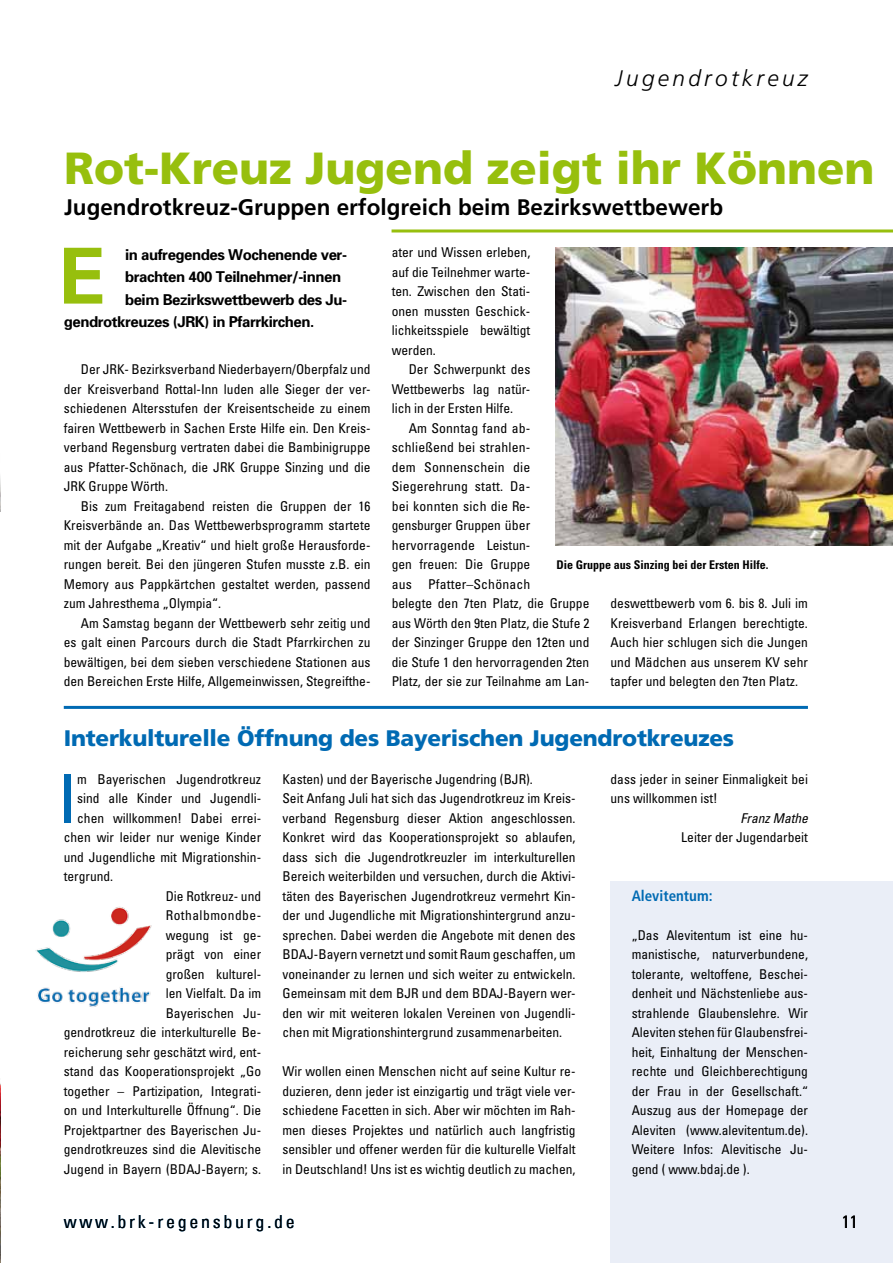
<style>
.page{position:relative;width:893px;height:1263px;background:#fff}
.page>*{position:absolute;margin:0;border:0;box-sizing:border-box;transform-origin:0 0}
.t1{font:700 77.4px "Univers";color:#97bf0d}
.t2{font:condensed 67.5px "Univers LT";color:#006ab3}
.t3{font:900 45px "Frutiger";color:#97bf0d}
.t4{font:700 22.5px "Frutiger";color:#000}
.t5{font:900 22.5px "Frutiger";letter-spacing:-.01em;color:#006ab3}
.t6{font:italic 300 22.5px "Frutiger";letter-spacing:.15em;color:#000}
.t7{font:condensed 18px "Univers LT";letter-spacing:.15em;color:#000}
.t8{font:700 15px "Univers";letter-spacing:-.03em;color:#000}
.t9{font:700 condensed 15px "Frutiger";color:#006ab3}
.t10{font:condensed 13.5px/19.5px "Univers";color:#000;text-align:justify}
.t11{font:condensed 13.5px "Univers";letter-spacing:.035em;color:#000}
.t12{font:italic condensed 13.5px "Univers";color:#000}
.t13{font:700 condensed 12px "Univers";color:#000}
</style>
<div class="page">
<hr style="left:64px;top:706px;width:744px;height:3px;background:#006ab3">
<hr style="left:392px;top:229px;width:501px;height:3px;background:#97bf0d">
<div style="left:610px;top:881px;width:283px;height:382px;background:#eaeef7"></div>
<img style="left:0;top:477px;width:1px;height:34px">
<img style="left:0;top:1083px;width:1px;height:180px">
<img style="left:556px;top:247px;width:337px;height:298px">
<img style="left:35px;top:906px;width:117px;height:101px">
<h3 class="t6" style="left:615px;top:66px;width:194px">Jugendrotkreuz</h3>
<h3 class="t3" style="left:64px;top:141px;width:812px">Rot-Kreuz Jugend zeigt ihr Können</h3>
<h3 class="t4" style="left:64px;top:194px;width:660px">Jugendrotkreuz-Gruppen erfolgreich beim Bezirkswettbewerb</h3>
<h1 class="t1" style="left:60px;top:226px;width:49px">E</h1>
<p class="t10" style="left:392px;top:242px;width:140px">ater und Wissen erleben, auf die Teilnehmer warte&shy;ten. Zwischen den Stati&shy;onen mussten Geschick&shy;lichkeitsspiele bewältigt werden.</p>
<p class="t10" style="left:392px;top:359px;width:140px;text-indent:17px">Der Schwerpunkt des Wettbewerbs lag natür&shy;lich in der Ersten Hilfe.</p>
<p class="t10" style="left:392px;top:418px;width:199px;text-align:left;text-indent:17px">Am Sonntag fand ab&shy;schließend bei strahlen-<br>dem Sonnenschein die<br>Siegerehrung statt. Da-<br>bei konnten sich die Re&shy;gensburger Gruppen über hervorragende Leistun-<br>gen freuen: Die Gruppe<br>aus Pfatter–Schönach<br>belegte den 7ten Platz, die Gruppe aus Wörth den 9ten Platz, die Stufe 2 der Sinzinger Gruppe den 12ten und die Stufe 1 den hervorragenden 2ten<br>Platz, der sie zur Teilnahme am Lan-</p>
<p class="t8" style="left:125px;top:245px;width:223px">in aufregendes Wochenende ver-</p>
<p class="t8" style="left:125px;top:267px;width:218px">brachten 400 Teilnehmer/-innen</p>
<p class="t8" style="left:125px;top:290px;width:224px">beim Bezirkswettbewerb des Ju-</p>
<p class="t8" style="left:64px;top:312px;width:252px">gendrotkreuzes (JRK) in Pfarrkirchen.</p>
<p class="t10" style="left:64px;top:359px;width:308px;text-indent:17px">Der JRK- Bezirksverband Niederbayern/Oberpfalz und der Kreisverband Rottal-Inn luden alle Sieger der ver&shy;schiedenen Altersstufen der Kreisentscheide zu einem fairen Wettbewerb in Sachen Erste Hilfe ein. Den Kreis&shy;verband Regensburg vertraten dabei die Bambinigruppe aus Pfatter-Schönach, die JRK Gruppe Sinzing und die JRK Gruppe Wörth.</p>
<p class="t10" style="left:64px;top:496px;width:308px;text-indent:17px">Bis zum Freitagabend reisten die Gruppen der 16<br>Kreisverbände an. Das Wettbewerbsprogramm startete mit der Aufgabe „Kreativ“ und hielt große Herausforde&shy;rungen bereit. Bei den jüngeren Stufen musste z.B. ein Memory aus Pappkärtchen gestaltet werden, passend zum Jahresthema „Olympia“.</p>
<p class="t10" style="left:64px;top:613px;width:308px;text-indent:17px">Am Samstag begann der Wettbewerb sehr zeitig und es galt einen Parcours durch die Stadt Pfarrkirchen zu bewältigen, bei dem sieben verschiedene Stationen aus den Bereichen Erste Hilfe, Allgemeinwissen, Stegreifthe-</p>
<p class="t13" style="left:556px;top:557px;width:213px">Die Gruppe aus Sinzing bei der Ersten Hilfe.</p>
<p class="t10" style="left:610px;top:593px;width:199px">deswettbewerb vom 6. bis 8. Juli im Kreisverband Erlangen berechtigte.<br>Auch hier schlugen sich die Jungen und Mädchen aus unserem KV sehr tapfer und belegten den 7ten Platz.</p>
<h3 class="t5" style="left:64px;top:724px;width:672px">Interkulturelle Öffnung des Bayerischen Jugendrotkreuzes</h3>
<h2 class="t2" style="left:58px;top:756px;width:20px">I</h2>
<p class="t10" style="left:282px;top:769px;width:295px;text-align:left">Kasten) und der Bayerische Jugendring (BJR).<br>Seit Anfang Juli hat sich das Jugendrotkreuz im Kreis&shy;verband Regensburg dieser Aktion angeschlossen.<br>Konkret wird das Kooperationsprojekt so ablaufen, dass sich die Jugendrotkreuzler im interkulturellen Bereich weiterbilden und versuchen, durch die Aktivi&shy;täten des Bayerischen Jugendrotkreuz vermehrt Kin&shy;der und Jugendliche mit Migrationshintergrund anzu&shy;sprechen. Dabei werden die Angebote mit denen des BDAJ-Bayern vernetzt und somit Raum geschaffen, um voneinander zu lernen und sich weiter zu entwickeln.<br>Gemeinsam mit dem BJR und dem BDAJ-Bayern wer&shy;den wir mit weiteren lokalen Vereinen von Jugendli&shy;chen mit Migrationshintergrund zusammenarbeiten.</p>
<p class="t10" style="left:282px;top:1061px;width:295px">Wir wollen einen Menschen nicht auf seine Kultur re&shy;duzieren, denn jeder ist einzigartig und trägt viele ver&shy;schiedene Facetten in sich. Aber wir möchten im Rah&shy;men dieses Projektes und natürlich auch langfristig sensibler und offener werden für die kulturelle Vielfalt in Deutschland! Uns ist es wichtig deutlich zu machen,</p>
<p class="t10" style="left:77px;top:769px;width:185px">m Bayerischen Jugendrotkreuz</p>
<p class="t10" style="left:77px;top:788px;width:185px">sind alle Kinder und Jugendli-</p>
<p class="t10" style="left:77px;top:808px;width:185px">chen willkommen! Dabei errei-</p>
<p class="t10" style="left:64px;top:827px;width:199px">chen wir leider nur wenige Kinder</p>
<p class="t10" style="left:64px;top:847px;width:199px">und Jugendliche mit Migrationshin-</p>
<p class="t10" style="left:64px;top:866px;width:51px">tergrund.</p>
<p class="t10" style="left:166px;top:886px;width:97px">Die Rotkreuz- und</p>
<p class="t11" style="left:166px;top:907px;width:97px">Rothalbmondbe-</p>
<p class="t10" style="left:166px;top:925px;width:97px">wegung ist ge-</p>
<p class="t10" style="left:166px;top:944px;width:97px">prägt von einer</p>
<p class="t10" style="left:166px;top:964px;width:97px">großen kulturel-</p>
<p class="t10" style="left:166px;top:983px;width:97px">len Vielfalt. Da im</p>
<p class="t10" style="left:166px;top:1003px;width:97px">Bayerischen Ju-</p>
<p class="t10" style="left:64px;top:1022px;width:199px">gendrotkreuz die interkulturelle Be-</p>
<p class="t10" style="left:64px;top:1042px;width:199px">reicherung sehr geschätzt wird, ent-</p>
<p class="t10" style="left:64px;top:1061px;width:199px">stand das Kooperationsprojekt „Go</p>
<p class="t10" style="left:64px;top:1081px;width:199px">together – Partizipation, Integrati-</p>
<p class="t10" style="left:64px;top:1100px;width:199px">on und Interkulturelle Öffnung“. Die</p>
<p class="t10" style="left:64px;top:1120px;width:199px">Projektpartner des Bayerischen Ju-</p>
<p class="t10" style="left:64px;top:1139px;width:199px">gendrotkreuzes sind die Alevitische</p>
<p class="t10" style="left:64px;top:1159px;width:199px">Jugend in Bayern (BDAJ-Bayern; s.</p>
<p class="t10" style="left:610px;top:769px;width:199px">dass jeder in seiner Einmaligkeit bei uns willkommen ist!</p>
<p class="t12" style="left:740px;top:809px;width:69px">Franz Mathe</p>
<p class="t10" style="left:681px;top:827px;width:128px">Leiter der Jugendarbeit</p>
<p class="t9" style="left:632px;top:887px;width:82px">Alevitentum:</p>
<p class="t10" style="left:632px;top:925px;width:178px">„Das Alevitentum ist eine hu&shy;manistische, naturverbundene, tolerante, weltoffene, Beschei&shy;denheit und Nächstenliebe aus&shy;strahlende Glaubenslehre. Wir Aleviten stehen für Glaubensfrei&shy;heit, Einhaltung der Menschen&shy;rechte und Gleichberechtigung der Frau in der Gesellschaft.“ Auszug aus der Homepage der Aleviten (www.alevitentum.de).<br>Weitere Infos: Alevitische Ju&shy;gend ( www.bdaj.de ).</p>
<h3 class="t7" style="left:64px;top:1210px;width:232px">www.brk-regensburg.de</h3>
<h3 class="t7" style="left:842px;top:1210px;width:17px">11</h3>
</div>
